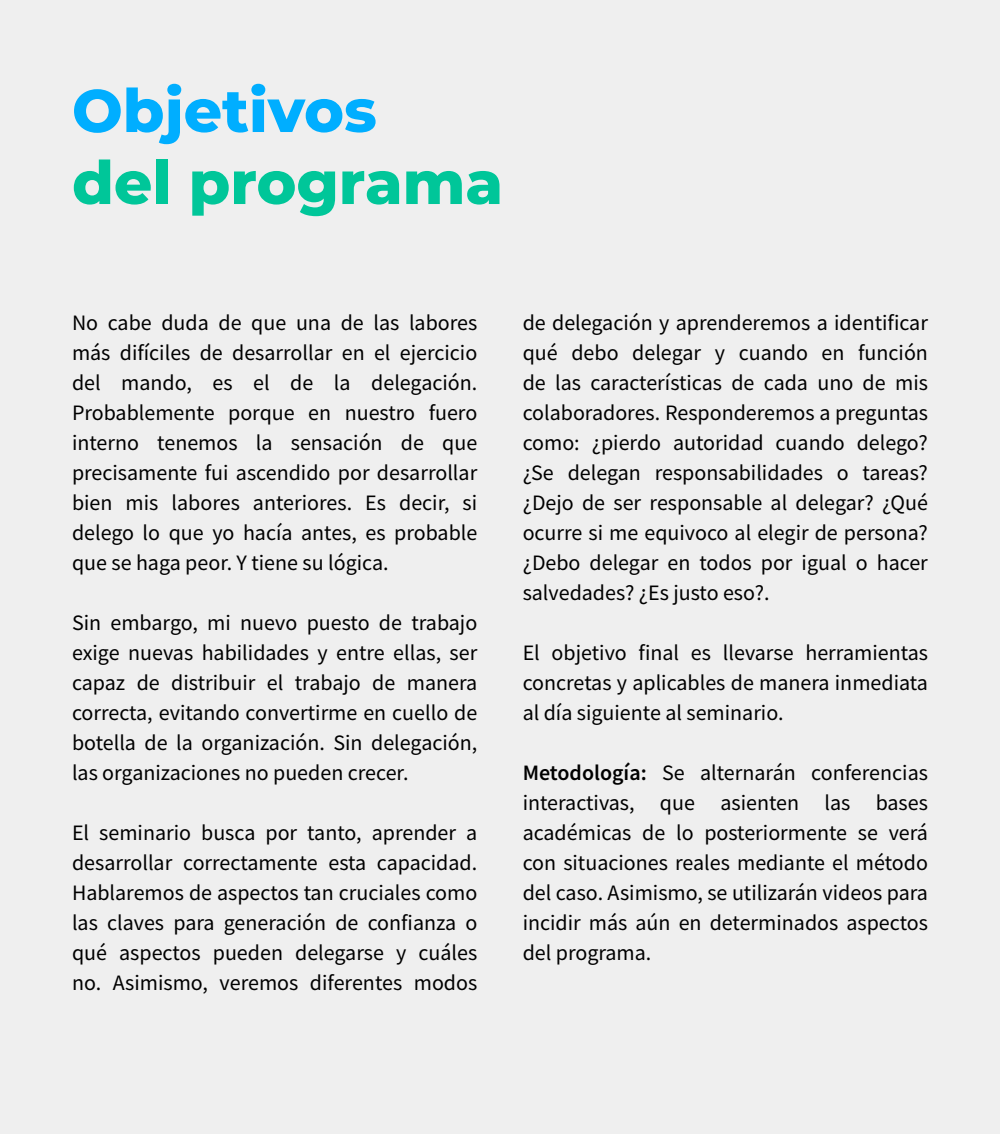
<style>
.page{position:relative;width:1000px;height:1134px;background:#efefef}
.page>*{position:absolute;margin:0;border:0;box-sizing:border-box;transform-origin:0 0}
.t1{font:800 60px "Montserrat";color:#00c699}
.t2{font:800 60px "Montserrat";color:#00aeff}
.t3{font:22px/30px "Source Sans Pro";color:#000;text-align:justify}
.s1{font-weight:600}
</style>
<div class="page">
<h1 class="t2" style="left:72px;top:67px;width:306px">Objetivos</h1>
<h1 class="t1" style="left:72px;top:139px;width:433px">del programa</h1>
<p class="t3" style="left:72px;top:308px;width:407px">No cabe duda de que una de las labores más difíciles de desarrollar en el ejercicio del mando, es el de la delegación.<br>Probablemente porque en nuestro fuero interno tenemos la sensación de que precisamente fui ascendido por desarrollar bien mis labores anteriores. Es decir, si delego lo que yo hacía antes, es probable que se haga peor. Y tiene su lógica.</p>
<p class="t3" style="left:72px;top:608px;width:407px">Sin embargo, mi nuevo puesto de trabajo exige nuevas habilidades y entre ellas, ser capaz de distribuir el trabajo de manera correcta, evitando convertirme en cuello de botella de la organización. Sin delegación, las organizaciones no pueden crecer.</p>
<p class="t3" style="left:72px;top:818px;width:407px">El seminario busca por tanto, aprender a desarrollar correctamente esta capacidad.<br>Hablaremos de aspectos tan cruciales como las claves para generación de confianza o qué aspectos pueden delegarse y cuáles no. Asimismo, veremos diferentes modos</p>
<p class="t3" style="left:523px;top:308px;width:407px">de delegación y aprenderemos a identificar qué debo delegar y cuando en función de las características de cada uno de mis colaboradores. Responderemos a preguntas como: ¿pierdo autoridad cuando delego? ¿Se delegan responsabilidades o tareas? ¿Dejo de ser responsable al delegar? ¿Qué ocurre si me equivoco al elegir de persona? ¿Debo delegar en todos por igual o hacer salvedades? ¿Es justo eso?.</p>
<p class="t3" style="left:523px;top:638px;width:407px">El objetivo final es llevarse herramientas concretas y aplicables de manera inmediata al día siguiente al seminario.</p>
<p class="t3" style="left:523px;top:758px;width:407px"><span class="s1">Metodología:</span> Se alternarán conferencias interactivas, que asienten las bases académicas de lo posteriormente se verá con situaciones reales mediante el método del caso. Asimismo, se utilizarán videos para incidir más aún en determinados aspectos del programa.</p>
</div>
